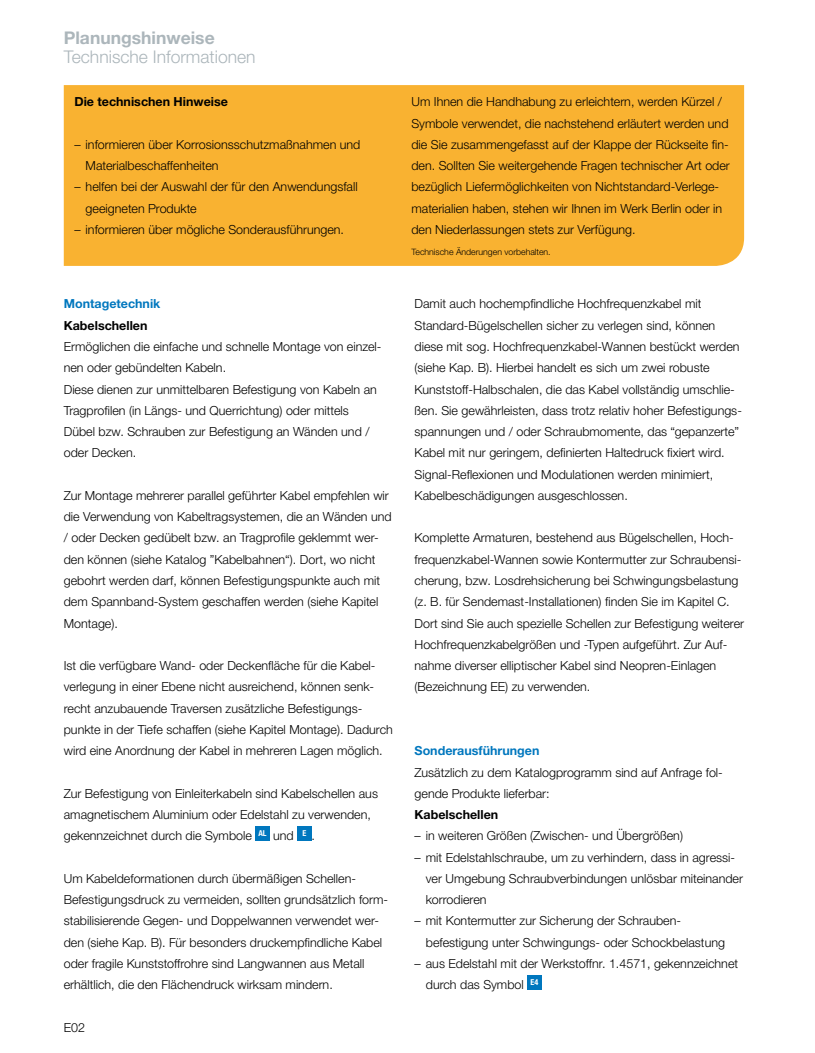
<style>
.page{position:relative;width:815px;height:1053px;background:#fff}
.page>*{position:absolute;margin:0;border:0;box-sizing:border-box;transform-origin:0 0}
.t1{font:300 17.5px "Helvetica Neue LTW1 G";color:#acb6bb}
.t2{font:700 17.5px "Helvetica Neue LTW1 G";color:#acb6bb}
.t3{font:300 12.5px/21.2px "Helvetica Neue LTW1 G";color:#000}
.t4{font:700 12.5px "Helvetica Neue LTW1 G";color:#000}
.t5{font:700 12.5px "Helvetica Neue LTW1 G";color:#0077be}
.t6{font:300 8.75px "Helvetica Neue LTW1 G";color:#000}
</style>
<div class="page">
<div style="left:64px;top:85px;width:680px;height:181px;background:#f9b231"></div>
<div style="left:255px;top:826px;width:15px;height:14px;background:#0077be"></div>
<div style="left:297px;top:826px;width:14px;height:14px;background:#0077be"></div>
<div style="left:527px;top:974px;width:14px;height:15px;background:#0077be"></div>
<h1 class="t2" style="left:64px;top:27px;width:152px">Planungshinweise</h1>
<h1 class="t1" style="left:64px;top:46px;width:193px">Technische Informationen</h1>
<p class="t4" style="left:74px;top:94px;width:155px">Die technischen Hinweise</p>
<p class="t3" style="left:86px;top:134px;width:276px;text-indent:-11px">– informieren über Korrosionsschutzmaßnahmen und<br>Materialbeschaffenheiten</p>
<p class="t3" style="left:86px;top:176px;width:274px;text-indent:-11px">– helfen bei der Auswahl der für den Anwendungsfall geeigneten Produkte</p>
<p class="t3" style="left:74px;top:219px;width:271px">– informieren über mögliche Sonderausführungen.</p>
<p class="t5" style="left:64px;top:296px;width:98px">Montagetechnik</p>
<p class="t4" style="left:64px;top:317px;width:85px">Kabelschellen</p>
<p class="t3" style="left:64px;top:336px;width:319px">Ermöglichen die einfache und schnelle Montage von einzel&shy;nen oder gebündelten Kabeln.<br>Diese dienen zur unmittelbaren Befestigung von Kabeln an Tragprofilen (in Längs- und Querrichtung) oder mittels Dübel bzw. Schrauben zur Befestigung an Wänden und / oder Decken.</p>
<p class="t3" style="left:64px;top:485px;width:329px">Zur Montage mehrerer parallel geführter Kabel empfehlen wir die Verwendung von Kabeltragsystemen, die an Wänden und / oder Decken gedübelt bzw. an Tragprofile geklemmt wer&shy;den können (siehe Katalog ”Kabelbahnen“). Dort, wo nicht gebohrt werden darf, können Befestigungspunkte auch mit dem Spannband-System geschaffen werden (siehe Kapitel Montage).</p>
<p class="t3" style="left:64px;top:655px;width:331px">Ist die verfügbare Wand- oder Deckenfläche für die Kabel&shy;verlegung in einer Ebene nicht ausreichend, können senk&shy;recht anzubauende Traversen zusätzliche Befestigungs&shy;punkte in der Tiefe schaffen (siehe Kapitel Montage). Dadurch wird eine Anordnung der Kabel in mehreren Lagen möglich.</p>
<p class="t3" style="left:64px;top:782px;width:316px">Zur Befestigung von Einleiterkabeln sind Kabelschellen aus amagnetischem Aluminium oder Edelstahl zu verwenden, gekennzeichnet durch die Symbole <sup>AL</sup> und <sup>E</sup> .</p>
<p class="t3" style="left:64px;top:867px;width:326px">Um Kabeldeformationen durch übermäßigen Schellen-Befestigungsdruck zu vermeiden, sollten grundsätzlich form&shy;stabilisierende Gegen- und Doppelwannen verwendet wer&shy;den (siehe Kap. B). Für besonders druckempfindliche Kabel oder fragile Kunststoffrohre sind Langwannen aus Metall erhältlich, die den Flächendruck wirksam mindern.</p>
<p class="t3" style="left:64px;top:1016px;width:23px">E02</p>
<p class="t3" style="left:411px;top:91px;width:320px">Um Ihnen die Handhabung zu erleichtern, werden Kürzel / Symbole verwendet, die nachstehend erläutert werden und die Sie zusammengefasst auf der Klappe der Rückseite fin&shy;den. Sollten Sie weitergehende Fragen technischer Art oder bezüglich Liefermöglichkeiten von Nichtstandard-Verlege&shy;materialien haben, stehen wir Ihnen im Werk Berlin oder in den Niederlassungen stets zur Verfügung.</p>
<p class="t6" style="left:411px;top:247px;width:141px">Technische Änderungen vorbehalten.</p>
<p class="t3" style="left:415px;top:293px;width:329px">Damit auch hochempfindliche Hochfrequenzkabel mit Standard-Bügelschellen sicher zu verlegen sind, können diese mit sog. Hochfrequenzkabel-Wannen bestückt werden (siehe Kap. B). Hierbei handelt es sich um zwei robuste Kunststoff-Halbschalen, die das Kabel vollständig umschlie&shy;ßen. Sie gewährleisten, dass trotz relativ hoher Befestigungs&shy;spannungen und / oder Schraubmomente, das “gepanzerte” Kabel mit nur geringem, definierten Haltedruck fixiert wird.<br>Signal-Reflexionen und Modulationen werden minimiert, Kabelbeschädigungen ausgeschlossen.</p>
<p class="t3" style="left:415px;top:527px;width:331px">Komplette Armaturen, bestehend aus Bügelschellen, Hoch&shy;frequenzkabel-Wannen sowie Kontermutter zur Schraubensi&shy;cherung, bzw. Losdrehsicherung bei Schwingungsbelastung (z. B. für Sendemast-Installationen) finden Sie im Kapitel C.<br>Dort sind Sie auch spezielle Schellen zur Befestigung weiterer Hochfrequenzkabelgrößen und -Typen aufgeführt. Zur Auf&shy;nahme diverser elliptischer Kabel sind Neopren-Einlagen (Bezeichnung EE) zu verwenden.</p>
<p class="t5" style="left:415px;top:743px;width:126px">Sonderausführungen</p>
<p class="t3" style="left:415px;top:761px;width:310px">Zusätzlich zu dem Katalogprogramm sind auf Anfrage fol&shy;gende Produkte lieferbar:</p>
<p class="t4" style="left:415px;top:806px;width:85px">Kabelschellen</p>
<p class="t3" style="left:415px;top:825px;width:270px">– in weiteren Größen (Zwischen- und Übergrößen)</p>
<p class="t3" style="left:426px;top:846px;width:319px;text-indent:-11px">– mit Edelstahlschraube, um zu verhindern, dass in agressi&shy;ver Umgebung Schraubverbindungen unlösbar miteinander korrodieren</p>
<p class="t3" style="left:426px;top:910px;width:301px;text-indent:-11px">– mit Kontermutter zur Sicherung der Schrauben&shy;befestigung unter Schwingungs- oder Schockbelastung</p>
<p class="t3" style="left:426px;top:952px;width:314px;text-indent:-11px">– aus Edelstahl mit der Werkstoffnr. 1.4571, gekennzeichnet durch das Symbol <sup>E4</sup></p>
</div>
